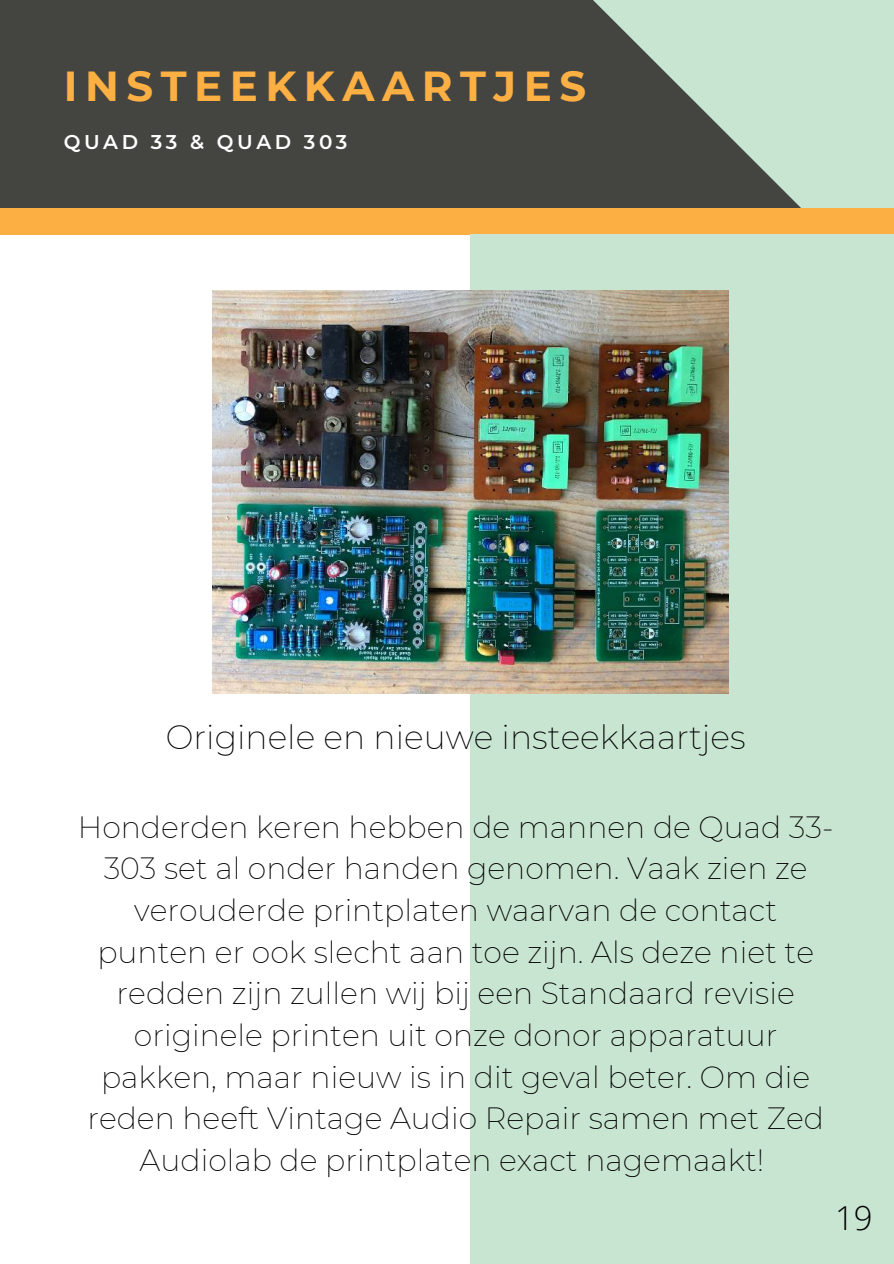
<style>
.page{position:relative;width:894px;height:1264px;background:#fff}
.page>*{position:absolute;margin:0;border:0;box-sizing:border-box;transform-origin:0 0}
.t1{font:700 41.85px "Montserrat";letter-spacing:.18em;color:#fcaf43}
.t2{font:200 33px "Montserrat";color:#000}
.t3{font:300 33px "Open Sans";color:#000}
.t4{font:200 30px/41.7px "Montserrat";color:#000;text-align:center}
.t5{font:600 19.8px "Montserrat";letter-spacing:.18em;color:#fff}
</style>
<div class="page">
<div style="left:0;top:0;width:893px;height:216px;background:#444440"></div>
<svg style="left:563px;top:0;width:330px;height:209px;fill:#c7e5d0"></svg>
<div style="left:0;top:209px;width:893px;height:26px;background:#fcaf43"></div>
<div style="left:470px;top:235px;width:423px;height:1028px;background:#c7e5d0"></div>
<img style="left:212px;top:290px;width:516px;height:403px">
<h1 class="t1" style="left:64px;top:56px;width:523px">INSTEEKKAARTJES</h1>
<p class="t5" style="left:64px;top:127px;width:285px">QUAD 33 &amp; QUAD 303</p>
<p class="t2" style="left:166px;top:714px;width:581px">Originele en nieuwe insteekkaartjes</p>
<p class="t4" style="left:78px;top:805px;width:756px">Honderden keren hebben de mannen de Quad 33- 303 set al onder handen genomen. Vaak zien ze verouderde printplaten waarvan de contact punten er ook slecht aan toe zijn. Als deze niet te redden zijn zullen wij bij een Standaard revisie originele printen uit onze donor apparatuur pakken, maar nieuw is in dit geval beter. Om die reden heeft Vintage Audio Repair samen met Zed Audiolab de printplaten exact nagemaakt!</p>
<p class="t3" style="left:834px;top:1195px;width:39px">19</p>
</div>
